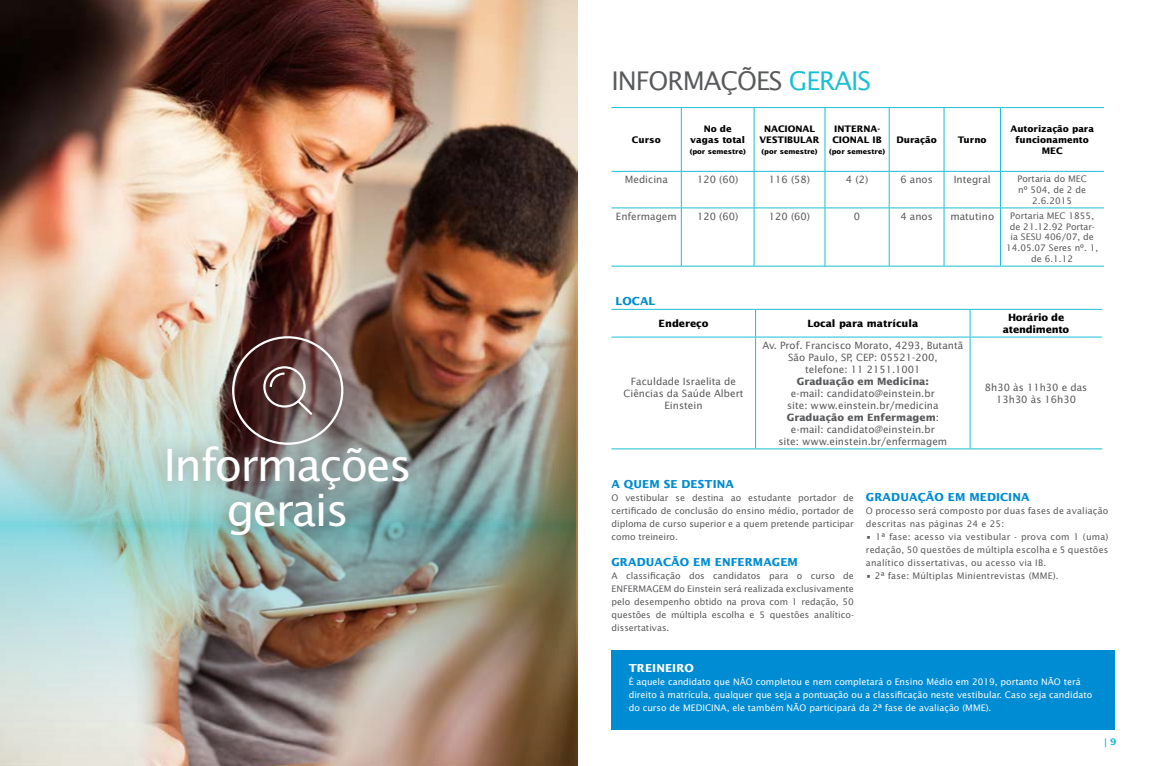
<style>
.page{position:relative;width:1151px;height:766px;background:#fff}
.page>*{position:absolute;margin:0;border:0;box-sizing:border-box;transform-origin:0 0}
.t1{font:44.5px/44.5px "Lucida Sans Std";letter-spacing:-.04em;color:#fff;text-align:center}
.t2{font:25.6px "Lucida Sans Std";letter-spacing:-.04em;color:#58595b}
.t3{font:700 11px "Lucida Sans Std";letter-spacing:.01em;color:#008cd2}
.t4{font:700 11px "Lucida Sans Std";letter-spacing:.01em;color:#fff}
.t5{font:10px/12px "Lucida Sans Std";color:#58595b;text-align:center}
.t6{font:700 10px "Lucida Sans Std";color:#000}
.t7{font:700 10px/12px "Lucida Sans Std";letter-spacing:-.02em;color:#000;text-align:center}
.t8{font:700 10px "Lucida Sans Std";color:#58595b}
.t9{font:9px/13px "Lucida Sans Std";color:#58595b;text-align:justify}
.t10{font:9px/13px "Lucida Sans Std";color:#fff}
.t11{font:9px/13px "Lucida Sans Std";letter-spacing:.02em;color:#58595b}
.t12{font:700 9px/11px "Lucida Sans Std";color:#000;text-align:center}
.t13{font:700 9px "Lucida Sans Std";color:#1abfd5}
.t14{font:700 7px "Lucida Sans Std";color:#000}
.s1{color:#1abfd5}
.s2{font-weight:700}
</style>
<div class="page">
<img style="left:0;top:0;width:578px;height:765px">
<img style="left:0;top:112px;width:575px;height:653px">
<div style="left:152px;top:430px;width:271px;height:120px;background:#8b8f92;opacity:.75"></div>
<svg style="left:232px;top:336px;width:111px;height:108px;background:#6e5554"></svg>
<div style="left:611px;top:650px;width:504px;height:79px;background:#008cd2"></div>
<hr style="left:611px;top:107px;width:70px;height:1px;background:#1abfd5">
<hr style="left:681px;top:107px;width:73px;height:1px;background:#1abfd5">
<hr style="left:681px;top:108px;width:1px;height:63px;background:#1abfd5">
<hr style="left:754px;top:107px;width:71px;height:1px;background:#1abfd5">
<hr style="left:754px;top:108px;width:1px;height:63px;background:#1abfd5">
<hr style="left:825px;top:107px;width:64px;height:1px;background:#1abfd5">
<hr style="left:825px;top:108px;width:1px;height:63px;background:#1abfd5">
<hr style="left:889px;top:107px;width:55px;height:1px;background:#1abfd5">
<hr style="left:889px;top:108px;width:1px;height:63px;background:#1abfd5">
<hr style="left:944px;top:107px;width:56px;height:1px;background:#1abfd5">
<hr style="left:944px;top:108px;width:1px;height:63px;background:#1abfd5">
<hr style="left:1000px;top:107px;width:104px;height:1px;background:#1abfd5">
<hr style="left:1000px;top:108px;width:1px;height:63px;background:#1abfd5">
<hr style="left:611px;top:171px;width:70px;height:1px;background:#1abfd5">
<hr style="left:681px;top:171px;width:73px;height:1px;background:#1abfd5">
<hr style="left:681px;top:171px;width:1px;height:37px;background:#1abfd5">
<hr style="left:754px;top:171px;width:71px;height:1px;background:#1abfd5">
<hr style="left:754px;top:171px;width:1px;height:37px;background:#1abfd5">
<hr style="left:825px;top:171px;width:64px;height:1px;background:#1abfd5">
<hr style="left:825px;top:171px;width:1px;height:37px;background:#1abfd5">
<hr style="left:889px;top:171px;width:55px;height:1px;background:#1abfd5">
<hr style="left:889px;top:171px;width:1px;height:37px;background:#1abfd5">
<hr style="left:944px;top:171px;width:56px;height:1px;background:#1abfd5">
<hr style="left:944px;top:171px;width:1px;height:37px;background:#1abfd5">
<hr style="left:1000px;top:171px;width:104px;height:1px;background:#1abfd5">
<hr style="left:1000px;top:171px;width:1px;height:37px;background:#1abfd5">
<hr style="left:681px;top:208px;width:1px;height:58px;background:#1abfd5">
<hr style="left:754px;top:208px;width:1px;height:58px;background:#1abfd5">
<hr style="left:825px;top:208px;width:1px;height:58px;background:#1abfd5">
<hr style="left:889px;top:208px;width:1px;height:58px;background:#1abfd5">
<hr style="left:944px;top:208px;width:1px;height:58px;background:#1abfd5">
<hr style="left:1000px;top:208px;width:1px;height:58px;background:#1abfd5">
<hr style="left:611px;top:208px;width:70px;height:1px;background:#1abfd5">
<hr style="left:681px;top:208px;width:73px;height:1px;background:#1abfd5">
<hr style="left:754px;top:208px;width:71px;height:1px;background:#1abfd5">
<hr style="left:825px;top:208px;width:64px;height:1px;background:#1abfd5">
<hr style="left:889px;top:208px;width:55px;height:1px;background:#1abfd5">
<hr style="left:944px;top:208px;width:56px;height:1px;background:#1abfd5">
<hr style="left:1000px;top:208px;width:104px;height:1px;background:#1abfd5">
<hr style="left:611px;top:266px;width:70px;height:1px;background:#1abfd5">
<hr style="left:681px;top:266px;width:73px;height:1px;background:#1abfd5">
<hr style="left:754px;top:266px;width:71px;height:1px;background:#1abfd5">
<hr style="left:825px;top:266px;width:64px;height:1px;background:#1abfd5">
<hr style="left:889px;top:266px;width:55px;height:1px;background:#1abfd5">
<hr style="left:944px;top:266px;width:56px;height:1px;background:#1abfd5">
<hr style="left:1000px;top:266px;width:104px;height:1px;background:#1abfd5">
<hr style="left:611px;top:309px;width:144px;height:1px;background:#1abfd5">
<hr style="left:756px;top:309px;width:214px;height:1px;background:#1abfd5">
<hr style="left:970px;top:309px;width:132px;height:1px;background:#1abfd5">
<svg style="left:755px;top:309px;width:1px;height:27px"></svg>
<svg style="left:969px;top:309px;width:1px;height:27px"></svg>
<hr style="left:611px;top:336px;width:144px;height:1px;background:#1abfd5">
<hr style="left:756px;top:336px;width:214px;height:1px;background:#1abfd5">
<hr style="left:755px;top:337px;width:1px;height:111px;background:#1abfd5">
<hr style="left:970px;top:336px;width:132px;height:1px;background:#1abfd5">
<hr style="left:969px;top:337px;width:1px;height:111px;background:#1abfd5">
<hr style="left:611px;top:448px;width:144px;height:1px;background:#1abfd5">
<hr style="left:756px;top:448px;width:214px;height:1px;background:#1abfd5">
<hr style="left:970px;top:448px;width:132px;height:1px;background:#1abfd5">
<h1 class="t1" style="left:164px;top:443px;width:250px">Informações gerais</h1>
<h2 class="t2" style="left:611px;top:66px;width:261px">INFORMAÇÕES <span class="s1">GERAIS</span></h2>
<p class="t12" style="left:632px;top:134px;width:30px">Curso</p>
<p class="t12" style="left:690px;top:123px;width:56px">No de vagas total</p>
<p class="t14" style="left:690px;top:147px;width:58px">(por semestre)</p>
<p class="t12" style="left:760px;top:123px;width:61px">NACIONAL<br>VESTIBULAR</p>
<p class="t14" style="left:761px;top:147px;width:58px">(por semestre)</p>
<p class="t12" style="left:832px;top:123px;width:51px;text-align:left">INTERNA-<br>CIONAL IB</p>
<p class="t14" style="left:829px;top:147px;width:58px">(por semestre)</p>
<p class="t12" style="left:896px;top:134px;width:42px">Duração</p>
<p class="t12" style="left:958px;top:134px;width:30px">Turno</p>
<p class="t12" style="left:1010px;top:123px;width:85px">Autorização para funcionamento<br>MEC</p>
<p class="t5" style="left:625px;top:173px;width:45px">Medicina</p>
<p class="t5" style="left:697px;top:173px;width:43px">120 (60)</p>
<p class="t5" style="left:769px;top:173px;width:43px">116 (58)</p>
<p class="t5" style="left:846px;top:173px;width:24px">4 (2)</p>
<p class="t5" style="left:900px;top:173px;width:34px">6 anos</p>
<p class="t5" style="left:954px;top:173px;width:39px">Integral</p>
<p class="t9" style="left:1017px;top:174px;width:71px;line-height:10.8px;text-align:center">Portaria do MEC nº 504, de 2 de<br>2.6.2015</p>
<p class="t5" style="left:616px;top:210px;width:62px">Enfermagem</p>
<p class="t5" style="left:697px;top:210px;width:43px">120 (60)</p>
<p class="t5" style="left:769px;top:210px;width:43px">120 (60)</p>
<p class="t5" style="left:854px;top:210px;width:8px">0</p>
<p class="t5" style="left:900px;top:210px;width:34px">4 anos</p>
<p class="t5" style="left:950px;top:210px;width:45px">matutino</p>
<p class="t9" style="left:1006px;top:210px;width:94px;line-height:10.8px;text-align:center">Portaria MEC 1855, de 21.12.92 Portar&shy;ia SESU 406/07, de<br>14.05.07 Seres nº. 1, de 6.1.12</p>
<p class="t3" style="left:615px;top:295px;width:41px">LOCAL</p>
<p class="t6" style="left:659px;top:318px;width:51px">Endereço</p>
<p class="t6" style="left:807px;top:318px;width:113px">Local para matrícula</p>
<p class="t7" style="left:1003px;top:311px;width:68px">Horário de atendimento</p>
<p class="t5" style="left:623px;top:375px;width:122px">Faculdade Israelita de<br>Ciências da Saúde Albert<br>Einstein</p>
<p class="t5" style="left:762px;top:339px;width:203px">Av. Prof. Francisco Morato, 4293, Butantã<br>São Paulo, SP, CEP: 05521-200,<br>telefone: 11 2151.1001</p>
<p class="t8" style="left:797px;top:375px;width:134px">Graduação em Medicina:</p>
<p class="t5" style="left:778px;top:387px;width:170px">e-mail: candidato@einstein.br<br>site: www.einstein.br/medicina<br><span class="s2">Graduação em Enfermagem</span>: e-mail: candidato@einstein.br<br>site: www.einstein.br/enfermagem</p>
<p class="t5" style="left:985px;top:381px;width:104px">8h30 às 11h30 e das<br>13h30 às 16h30</p>
<p class="t3" style="left:611px;top:477px;width:124px">A QUEM SE DESTINA</p>
<p class="t9" style="left:611px;top:491px;width:244px">O vestibular se destina ao estudante portador de certificado de conclusão do ensino médio, portador de diploma de curso superior e a quem pretende participar como treineiro.</p>
<p class="t3" style="left:611px;top:555px;width:188px">GRADUACÃO EM ENFERMAGEM</p>
<p class="t9" style="left:611px;top:569px;width:244px">A classificação dos candidatos para o curso de ENFERMAGEM do Einstein será realizada exclusivamente pelo desempenho obtido na prova com 1 redação, 50 questões de múltipla escolha e 5 questões analítico&shy;dissertativas.</p>
<p class="t3" style="left:866px;top:490px;width:165px">GRADUAÇÃO EM MEDICINA</p>
<p class="t11" style="left:866px;top:504px;width:244px">O processo será composto por duas fases de avaliação descritas nas páginas 24 e 25:</p>
<p class="t9" style="left:866px;top:530px;width:244px">• 1ª fase: acesso via vestibular - prova com 1 (uma) redação, 50 questões de múltipla escolha e 5 questões analítico dissertativas, ou acesso via IB.</p>
<p class="t11" style="left:866px;top:569px;width:194px">• 2ª fase: Múltiplas Minientrevistas (MME).</p>
<p class="t4" style="left:629px;top:661px;width:67px">TREINEIRO</p>
<p class="t10" style="left:629px;top:675px;width:465px">É aquele candidato que NÃO completou e nem completará o Ensino Médio em 2019, portanto NÃO terá direito à matrícula, qualquer que seja a pontuação ou a classificação neste vestibular. Caso seja candidato do curso de MEDICINA, ele também NÃO participará da 2ª fase de avaliação (MME).</p>
<p class="t13" style="left:1105px;top:736px;width:13px">| 9</p>
</div>
